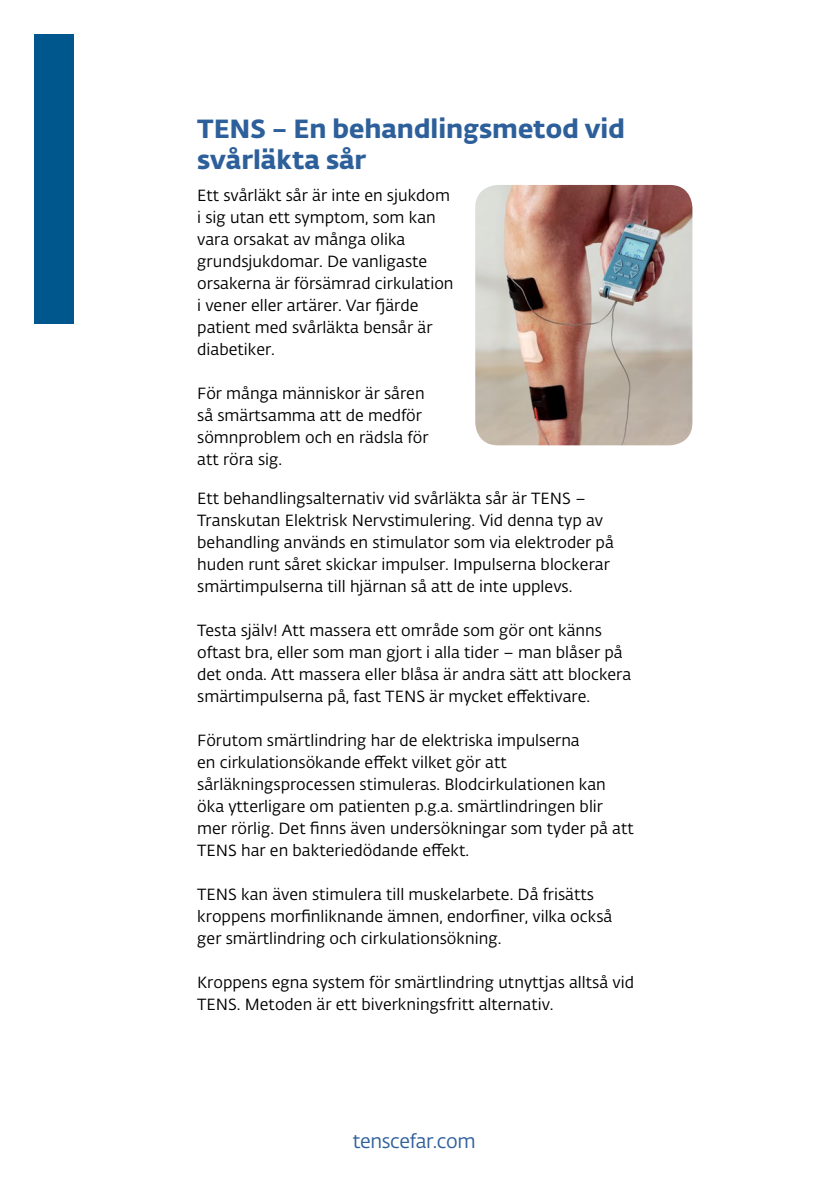
<style>
.page{position:relative;width:840px;height:1191px;background:#fff}
.page>*{position:absolute;margin:0;border:0;box-sizing:border-box;transform-origin:0 0}
.t1{font:700 26px/31.2px "Fedra Sans Alt Pro";color:#2d5f9a}
.t2{font:19.6px "Fedra Sans Alt Pro";letter-spacing:-.02em;color:#2d5f9a}
.t3{font:16px/22px "Fedra Sans Alt Pro";color:#000}
</style>
<div class="page">
<img style="left:475px;top:185px;width:217px;height:260px">
<div style="left:34px;top:34px;width:40px;height:289px;background:#00578e"></div>
<h1 class="t1" style="left:197px;top:111px;width:429px">TENS – En behandlingsmetod vid svårläkta sår</h1>
<p class="t3" style="left:197px;top:184px;width:258px">Ett svårläkt sår är inte en sjukdom i sig utan ett symptom, som kan vara orsakat av många olika grundsjukdomar. De vanligaste orsakerna är försämrad cirkulation i vener eller artärer. Var fjärde patient med svårläkta bensår är diabetiker.</p>
<p class="t3" style="left:197px;top:382px;width:233px">För många människor är såren så smärtsamma att de medför sömnproblem och en rädsla för att röra sig.</p>
<p class="t3" style="left:197px;top:487px;width:418px">Ett behandlingsalternativ vid svårläkta sår är TENS – Transkutan Elektrisk Nervstimulering. Vid denna typ av behandling används en stimulator som via elektroder på huden runt såret skickar impulser. Impulserna blockerar smärtimpulserna till hjärnan så att de inte upplevs.</p>
<p class="t3" style="left:197px;top:619px;width:435px">Testa själv! Att massera ett område som gör ont känns oftast bra, eller som man gjort i alla tider – man blåser på det onda. Att massera eller blåsa är andra sätt att blockera smärtimpulserna på, fast TENS är mycket effektivare.</p>
<p class="t3" style="left:197px;top:729px;width:438px">Förutom smärtlindring har de elektriska impulserna<br>en cirkulationsökande effekt vilket gör att sårläkningsprocessen stimuleras. Blodcirkulationen kan öka ytterligare om patienten p.g.a. smärtlindringen blir mer rörlig. Det finns även undersökningar som tyder på att TENS har en bakteriedödande effekt.</p>
<p class="t3" style="left:197px;top:883px;width:416px">TENS kan även stimulera till muskelarbete. Då frisätts kroppens morfinliknande ämnen, endorfiner, vilka också ger smärtlindring och cirkulationsökning.</p>
<p class="t3" style="left:197px;top:971px;width:438px">Kroppens egna system för smärtlindring utnyttjas alltså vid<br>TENS. Metoden är ett biverkningsfritt alternativ.</p>
<p class="t2" style="left:352px;top:1127px;width:124px">tenscefar.com</p>
</div>
